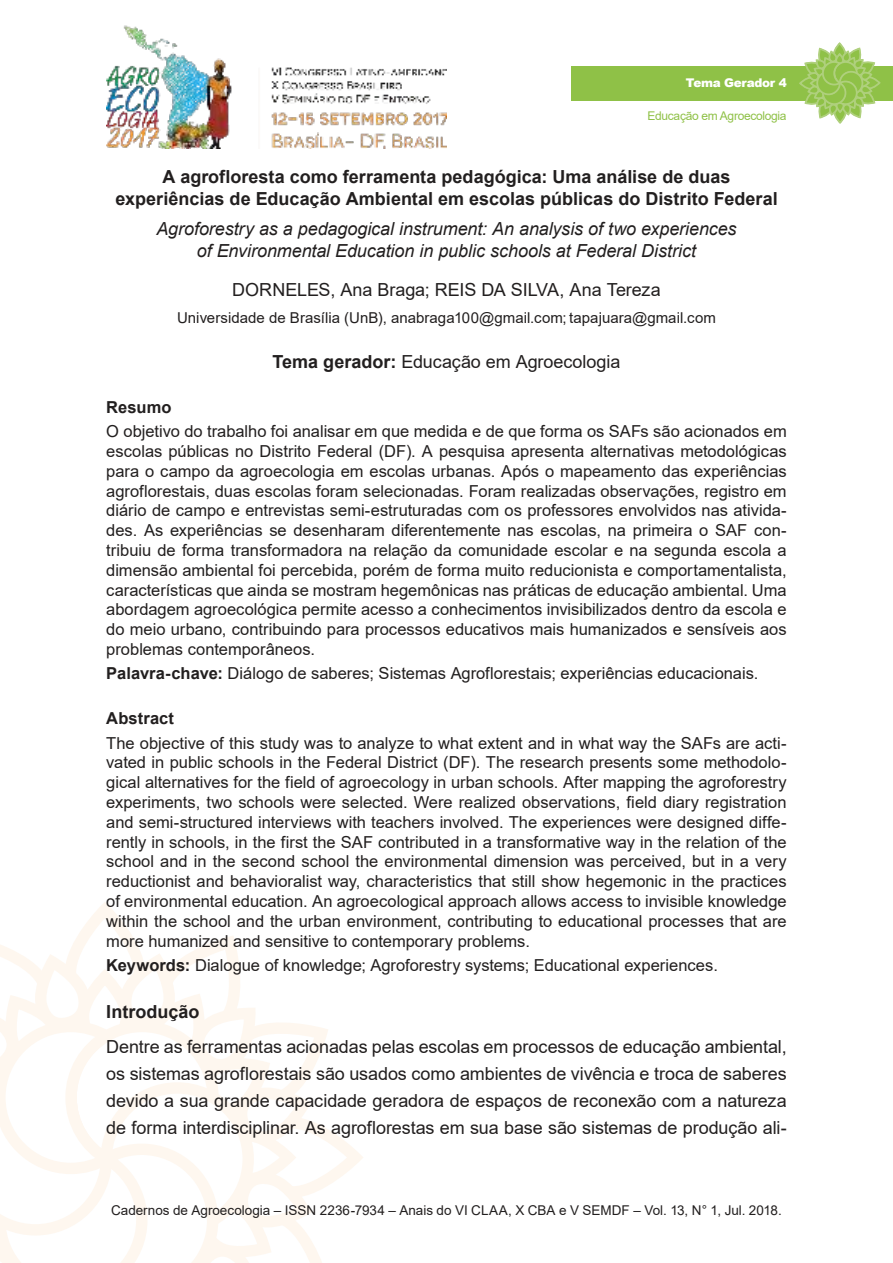
<style>
.page{position:relative;width:893px;height:1263px;background:#fff}
.page>*{position:absolute;margin:0;border:0;box-sizing:border-box;transform-origin:0 0}
.t1{font:18px/27px "Arial";letter-spacing:-.005em;color:#221f1f;text-align:justify}
.t2{font:700 18px/21.6px "Arial";color:#221f1f;text-align:center}
.t3{font:italic 18px/21.6px "Arial";letter-spacing:-.005em;color:#221f1f;text-align:center}
.t4{font:16.5px/19.8px "Arial";color:#221f1f;text-align:justify}
.t5{font:700 16.5px "Arial";letter-spacing:.005em;color:#221f1f}
.t6{font:15px "Arial";color:#221f1f}
.t7{font:13.5px "Arial";color:#221f1f}
.t8{font:12px "Arial";letter-spacing:-.025em;color:#8fc147}
.t9{font:900 12px "Arial";letter-spacing:-.025em;color:#fff}
.s1{font-weight:700}
</style>
<div class="page">
<img style="left:106px;top:25px;width:340px;height:124px">
<svg style="left:0;top:910px;width:363px;height:353px"></svg>
<div style="left:571px;top:66px;width:322px;height:34px;background:#8fc147"></div>
<svg style="left:798px;top:43px;width:83px;height:81px"></svg>
<p class="t9" style="left:686px;top:76px;width:102px">Tema Gerador 4</p>
<p class="t8" style="left:647px;top:112px;width:141px">Educação em Agroecologia</p>
<p class="t2" style="left:115px;top:168px;width:664px">A agrofloresta como ferramenta pedagógica: Uma análise de duas experiências de Educação Ambiental em escolas públicas do Distrito Federal</p>
<p class="t3" style="left:156px;top:219px;width:582px">Agroforestry as a pedagogical instrument: An analysis of two experiences of Environmental Education in public schools at Federal District</p>
<p class="t1" style="left:232px;top:278px;width:430px">DORNELES, Ana Braga; REIS DA SILVA, Ana Tereza</p>
<p class="t6" style="left:177px;top:312px;width:540px">Universidade de Brasília (UnB), anabraga100@gmail.com; tapajuara@gmail.com</p>
<p class="t1" style="left:273px;top:350px;width:349px"><span class="s1">Tema gerador:</span> Educação em Agroecologia</p>
<p class="t5" style="left:106px;top:401px;width:67px">Resumo</p>
<p class="t4" style="left:106px;top:423px;width:682px">O objetivo do trabalho foi analisar em que medida e de que forma os SAFs são acionados em escolas públicas no Distrito Federal (DF). A pesquisa apresenta alternativas metodológicas para o campo da agroecologia em escolas urbanas. Após o mapeamento das experiências agroflorestais, duas escolas foram selecionadas. Foram realizadas observações, registro em diário de campo e entrevistas semi-estruturadas com os professores envolvidos nas ativida&shy;des. As experiências se desenharam diferentemente nas escolas, na primeira o SAF con&shy;tribuiu de forma transformadora na relação da comunidade escolar e na segunda escola a dimensão ambiental foi percebida, porém de forma muito reducionista e comportamentalista, características que ainda se mostram hegemônicas nas práticas de educação ambiental. Uma abordagem agroecológica permite acesso a conhecimentos invisibilizados dentro da escola e do meio urbano, contribuindo para processos educativos mais humanizados e sensíveis aos problemas contemporâneos.</p>
<p class="t4" style="left:106px;top:665px;width:654px"><span class="s1">Palavra-chave:</span> Diálogo de saberes; Sistemas Agroflorestais; experiências educacionais.</p>
<p class="t5" style="left:106px;top:712px;width:69px">Abstract</p>
<p class="t4" style="left:106px;top:734px;width:682px">The objective of this study was to analyze to what extent and in what way the SAFs are acti&shy;vated in public schools in the Federal District (DF). The research presents some methodolo&shy;gical alternatives for the field of agroecology in urban schools. After mapping the agroforestry experiments, two schools were selected. Were realized observations, field diary registration and semi-structured interviews with teachers involved. The experiences were designed diffe&shy;rently in schools, in the first the SAF contributed in a transformative way in the relation of the school and in the second school the environmental dimension was perceived, but in a very reductionist and behavioralist way, characteristics that still show hegemonic in the practices of environmental education. An agroecological approach allows access to invisible knowledge within the school and the urban environment, contributing to educational processes that are more humanized and sensitive to contemporary problems.</p>
<p class="t4" style="left:106px;top:956px;width:613px"><span class="s1">Keywords:</span> Dialogue of knowledge; Agroforestry systems; Educational experiences.</p>
<p class="t2" style="left:106px;top:1002px;width:95px">Introdução</p>
<p class="t1" style="left:106px;top:1035px;width:682px">Dentre as ferramentas acionadas pelas escolas em processos de educação ambiental, os sistemas agroflorestais são usados como ambientes de vivência e troca de saberes devido a sua grande capacidade geradora de espaços de reconexão com a natureza de forma interdisciplinar. As agroflorestas em sua base são sistemas de produção ali-</p>
<p class="t7" style="left:111px;top:1205px;width:672px">Cadernos de Agroecologia – ISSN 2236-7934 – Anais do VI CLAA, X CBA e V SEMDF – Vol. 13, N° 1, Jul. 2018.</p>
</div>
